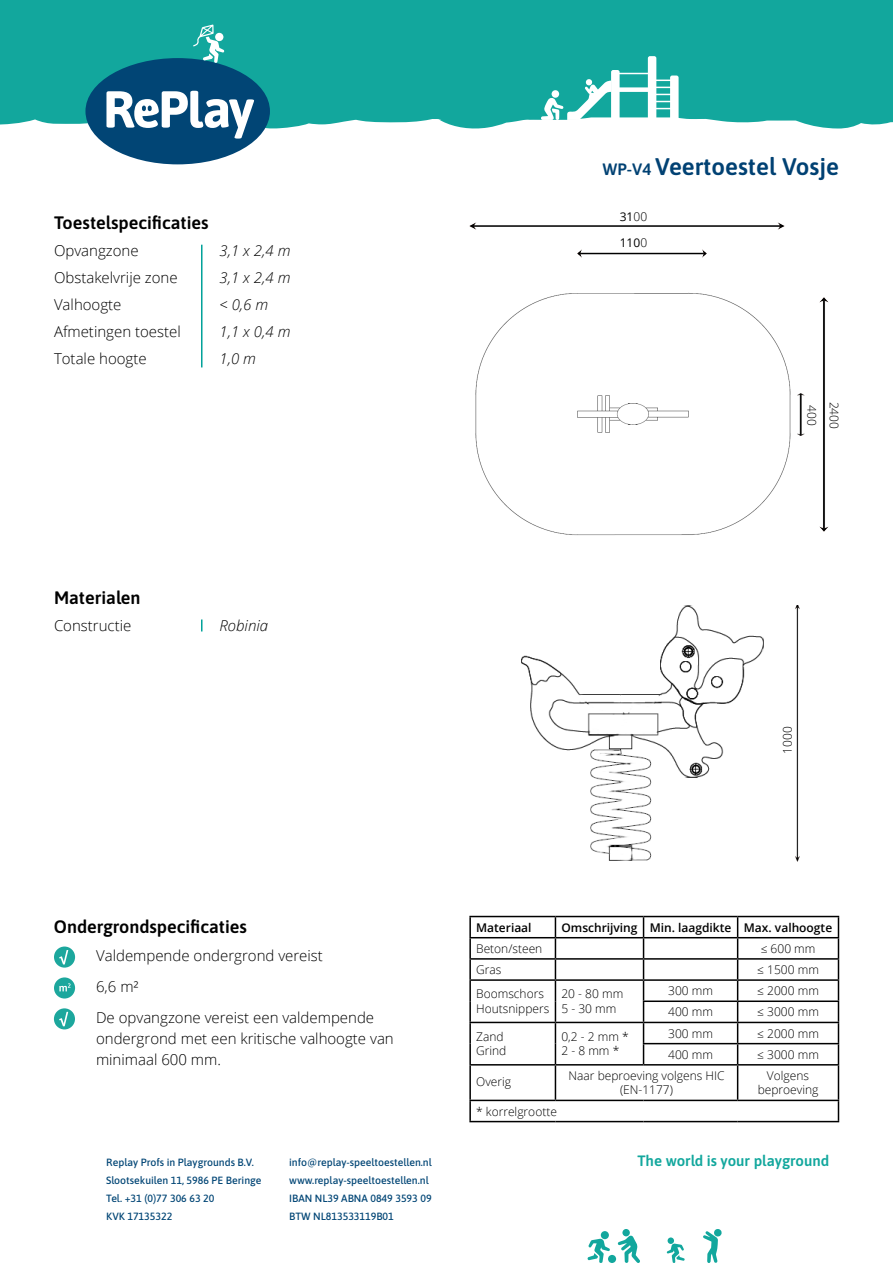
<style>
.page{position:relative;width:893px;height:1263px;background:#fff}
.page>*{position:absolute;margin:0;border:0;box-sizing:border-box;transform-origin:0 0}
.t1{font:600 24px "Asap";color:#004173}
.t2{font:600 18px "Asap";color:#000}
.t3{font:300 15px/27px "Open Sans";color:#000}
.t4{font:italic 300 15px "Open Sans";color:#000}
.t5{font:600 15px "Asap";color:#12a79d}
.t6{font:300 12px/14.4px "Open Sans";color:#000}
.t7{font:600 12px "Open Sans";color:#000}
.t8{font:12px "Open Sans";color:#000}
.t9{font:500 10.5px/18px "Asap";color:#014575}
.s1{font-size:16.5px}
.s2{font-weight:300}
</style>
<div class="page">
<hr style="left:469px;top:916px;width:86px;height:1px;background:#000">
<hr style="left:469px;top:917px;width:2px;height:20px;background:#000">
<hr style="left:555px;top:916px;width:88px;height:1px;background:#000">
<hr style="left:644px;top:916px;width:94px;height:1px;background:#000">
<hr style="left:738px;top:916px;width:101px;height:1px;background:#000">
<hr style="left:469px;top:937px;width:86px;height:1px;background:#000">
<hr style="left:469px;top:938px;width:2px;height:20px;background:#000">
<hr style="left:555px;top:937px;width:88px;height:1px;background:#000">
<hr style="left:644px;top:937px;width:94px;height:1px;background:#000">
<hr style="left:738px;top:937px;width:101px;height:1px;background:#000">
<hr style="left:469px;top:958px;width:86px;height:2px;background:#000">
<svg style="left:469px;top:960px;width:2px;height:19px"></svg>
<hr style="left:555px;top:958px;width:88px;height:2px;background:#000">
<hr style="left:644px;top:958px;width:94px;height:2px;background:#000">
<hr style="left:738px;top:958px;width:101px;height:2px;background:#000">
<hr style="left:469px;top:979px;width:86px;height:2px;background:#000">
<hr style="left:469px;top:981px;width:2px;height:20px;background:#000">
<hr style="left:555px;top:979px;width:88px;height:2px;background:#000">
<hr style="left:644px;top:979px;width:94px;height:2px;background:#000">
<hr style="left:738px;top:979px;width:101px;height:2px;background:#000">
<hr style="left:469px;top:1001px;width:2px;height:21px;background:#000">
<hr style="left:643px;top:1000px;width:95px;height:2px;background:#000">
<hr style="left:738px;top:1000px;width:101px;height:2px;background:#000">
<hr style="left:469px;top:1022px;width:86px;height:1px;background:#000">
<hr style="left:469px;top:1023px;width:2px;height:21px;background:#000">
<hr style="left:555px;top:1022px;width:88px;height:1px;background:#000">
<hr style="left:644px;top:1022px;width:94px;height:1px;background:#000">
<hr style="left:738px;top:1022px;width:101px;height:1px;background:#000">
<hr style="left:469px;top:1044px;width:2px;height:20px;background:#000">
<svg style="left:555px;top:917px;width:1px;height:147px"></svg>
<hr style="left:643px;top:1043px;width:95px;height:1px;background:#000">
<svg style="left:643px;top:917px;width:1px;height:147px"></svg>
<hr style="left:738px;top:1043px;width:101px;height:1px;background:#000">
<svg style="left:737px;top:917px;width:1px;height:147px"></svg>
<svg style="left:838px;top:917px;width:1px;height:147px"></svg>
<hr style="left:469px;top:1064px;width:86px;height:1px;background:#000">
<hr style="left:469px;top:1065px;width:2px;height:35px;background:#000">
<hr style="left:555px;top:1064px;width:88px;height:1px;background:#000">
<hr style="left:555px;top:1065px;width:1px;height:35px;background:#000">
<hr style="left:644px;top:1064px;width:94px;height:1px;background:#000">
<hr style="left:738px;top:1064px;width:101px;height:1px;background:#000">
<hr style="left:737px;top:1065px;width:1px;height:35px;background:#000">
<hr style="left:838px;top:1065px;width:1px;height:35px;background:#000">
<hr style="left:469px;top:1100px;width:86px;height:1px;background:#000">
<hr style="left:469px;top:1101px;width:2px;height:20px;background:#000">
<hr style="left:555px;top:1100px;width:88px;height:1px;background:#000">
<hr style="left:644px;top:1100px;width:94px;height:1px;background:#000">
<hr style="left:738px;top:1100px;width:101px;height:1px;background:#000">
<svg style="left:838px;top:1101px;width:1px;height:20px"></svg>
<hr style="left:469px;top:1121px;width:86px;height:1px;background:#000">
<hr style="left:555px;top:1121px;width:88px;height:1px;background:#000">
<hr style="left:644px;top:1121px;width:94px;height:1px;background:#000">
<hr style="left:738px;top:1121px;width:101px;height:1px;background:#000">
<hr style="left:201px;top:245px;width:1px;height:122px;background:#00a199">
<div style="left:54px;top:946px;width:21px;height:21px;background:#1ca79d;border-radius:50%"></div>
<svg style="left:59px;top:950px;width:9px;height:14px"></svg>
<div style="left:54px;top:977px;width:21px;height:21px;background:#1ca79d;border-radius:50%"></div>
<svg style="left:59px;top:983px;width:12px;height:8px"></svg>
<div style="left:0;top:0;width:893px;height:129px;background:#12a79d"></div>
<svg style="left:703px;top:1229px;width:18px;height:34px"></svg>
<div style="left:608px;top:1255px;width:8px;height:8px;background:#12a79d;border-radius:50%"></div>
<div style="left:601px;top:1231px;width:8px;height:8px;background:#12a79d;border-radius:50%"></div>
<svg style="left:587px;top:1238px;width:23px;height:25px"></svg>
<div style="left:668px;top:1237px;width:6px;height:7px;background:#12a79d;border-radius:50%"></div>
<svg style="left:667px;top:1243px;width:18px;height:20px"></svg>
<svg style="left:618px;top:1235px;width:22px;height:28px"></svg>
<div style="left:622px;top:1229px;width:8px;height:7px;background:#12a79d;border-radius:50%"></div>
<svg style="left:85px;top:24px;width:185px;height:140px"></svg>
<hr style="left:615px;top:73px;width:35px;height:1px;background:#fff">
<div style="left:615px;top:87px;width:35px;height:5px;background:#fff"></div>
<svg style="left:648px;top:56px;width:31px;height:64px"></svg>
<svg style="left:541px;top:70px;width:79px;height:50px"></svg>
<div style="left:552px;top:90px;width:7px;height:8px;background:#fff;border-radius:50%"></div>
<img style="left:521px;top:605px;width:277px;height:257px">
<svg style="left:201px;top:619px;width:1px;height:12px"></svg>
<img style="left:475px;top:292px;width:316px;height:244px">
<img style="left:469px;top:222px;width:315px;height:8px">
<img style="left:577px;top:249px;width:129px;height:8px">
<img style="left:820px;top:298px;width:8px;height:233px">
<img style="left:797px;top:394px;width:8px;height:41px">
<div style="left:782px;top:720px;width:12px;height:40px;background:#fff"></div>
<img style="left:795px;top:605px;width:5px;height:256px">
<div style="left:54px;top:1008px;width:21px;height:21px;background:#1ca79d;border-radius:50%"></div>
<svg style="left:59px;top:1012px;width:9px;height:14px"></svg>
<h2 class="t2" style="left:54px;top:210px;width:156px">Toestelspecificaties</h2>
<p class="t3" style="left:54px;top:237px;width:128px">Opvangzone<br>Obstakelvrije zone<br>Valhoogte<br>Afmetingen toestel<br>Totale hoogte</p>
<p class="t4" style="left:220px;top:240px;width:72px">3,1 x 2,4 m</p>
<p class="t4" style="left:220px;top:267px;width:72px">3,1 x 2,4 m</p>
<p class="t4" style="left:220px;top:294px;width:50px">&lt; 0,6 m</p>
<p class="t4" style="left:220px;top:321px;width:72px">1,1 x 0,4 m</p>
<p class="t4" style="left:220px;top:348px;width:38px">1,0 m</p>
<h2 class="t2" style="left:54px;top:585px;width:88px">Materialen</h2>
<p class="t3" style="left:54px;top:612px;width:79px">Constructie</p>
<p class="t4" style="left:220px;top:615px;width:50px">Robinia</p>
<h2 class="t2" style="left:54px;top:914px;width:195px">Ondergrondspecificaties</h2>
<p class="t3" style="left:96px;top:942px;width:228px">Valdempende ondergrond vereist</p>
<p class="t3" style="left:96px;top:973px;width:44px">6,6 m²</p>
<p class="t3" style="left:96px;top:1007px;width:299px;line-height:21px">De opvangzone vereist een valdempende ondergrond met een kritische valhoogte van minimaal 600 mm.</p>
<p class="t1" style="left:603px;top:150px;width:238px"><span class="s1">WP-V4</span> Veertoestel Vosje</p>
<p class="t8" style="left:620px;top:209px;width:29px">31<span class="s2">00</span></p>
<p class="t8" style="left:620px;top:235px;width:29px">110<span class="s2">0</span></p>
<p class="t6" style="left:819px;top:405px;width:22px;rotate:90deg">400</p>
<p class="t6" style="left:842px;top:401px;width:29px;rotate:90deg">2400</p>
<p class="t6" style="left:780px;top:754px;width:29px;rotate:-90deg">1000</p>
<p class="t7" style="left:476px;top:919px;width:57px">Materiaal</p>
<p class="t7" style="left:561px;top:919px;width:272px">Omschrijving Min. laagdikte Max. valhoogte</p>
<p class="t6" style="left:476px;top:941px;width:68px">Beton/steen</p>
<p class="t6" style="left:761px;top:941px;width:56px">≤ 600 mm</p>
<p class="t6" style="left:476px;top:962px;width:27px">Gras</p>
<p class="t6" style="left:757px;top:962px;width:63px">≤ 1500 mm</p>
<p class="t6" style="left:476px;top:986px;width:75px">Boomschors<br>Houtsnippers</p>
<p class="t6" style="left:561px;top:986px;width:63px">20 - 80 mm<br>5 - 30 mm</p>
<p class="t6" style="left:668px;top:983px;width:46px">300 mm</p>
<p class="t6" style="left:757px;top:983px;width:63px">≤ 2000 mm</p>
<p class="t6" style="left:668px;top:1004px;width:46px">400 mm</p>
<p class="t6" style="left:757px;top:1004px;width:63px">≤ 3000 mm</p>
<p class="t6" style="left:476px;top:1029px;width:32px">Zand<br>Grind</p>
<p class="t6" style="left:561px;top:1029px;width:69px">0,2 - 2 mm *<br>2 - 8 mm *</p>
<p class="t6" style="left:668px;top:1026px;width:46px">300 mm</p>
<p class="t6" style="left:757px;top:1026px;width:63px">≤ 2000 mm</p>
<p class="t6" style="left:668px;top:1047px;width:46px">400 mm</p>
<p class="t6" style="left:757px;top:1047px;width:63px">≤ 3000 mm</p>
<p class="t6" style="left:476px;top:1074px;width:36px">Overig</p>
<p class="t6" style="left:568px;top:1068px;width:158px;text-align:center">Naar beproeving volgens HIC (EN-1177)</p>
<p class="t6" style="left:758px;top:1068px;width:62px;text-align:center">Volgens beproeving</p>
<p class="t6" style="left:476px;top:1104px;width:82px">* korrelgrootte</p>
<p class="t9" style="left:106px;top:1153px;width:157px">Replay Profs in Playgrounds B.V.<br>Slootsekuilen 11, 5986 PE Beringe<br>Tel. +31 (0)77 306 63 20<br>KVK 17135322</p>
<p class="t9" style="left:289px;top:1153px;width:144px">info@replay-speeltoestellen.nl www.replay-speeltoestellen.nl<br>IBAN NL39 ABNA 0849 3593 09<br>BTW NL813533119B01</p>
<p class="t5" style="left:638px;top:1151px;width:193px">The world is your playground</p>
</div>
